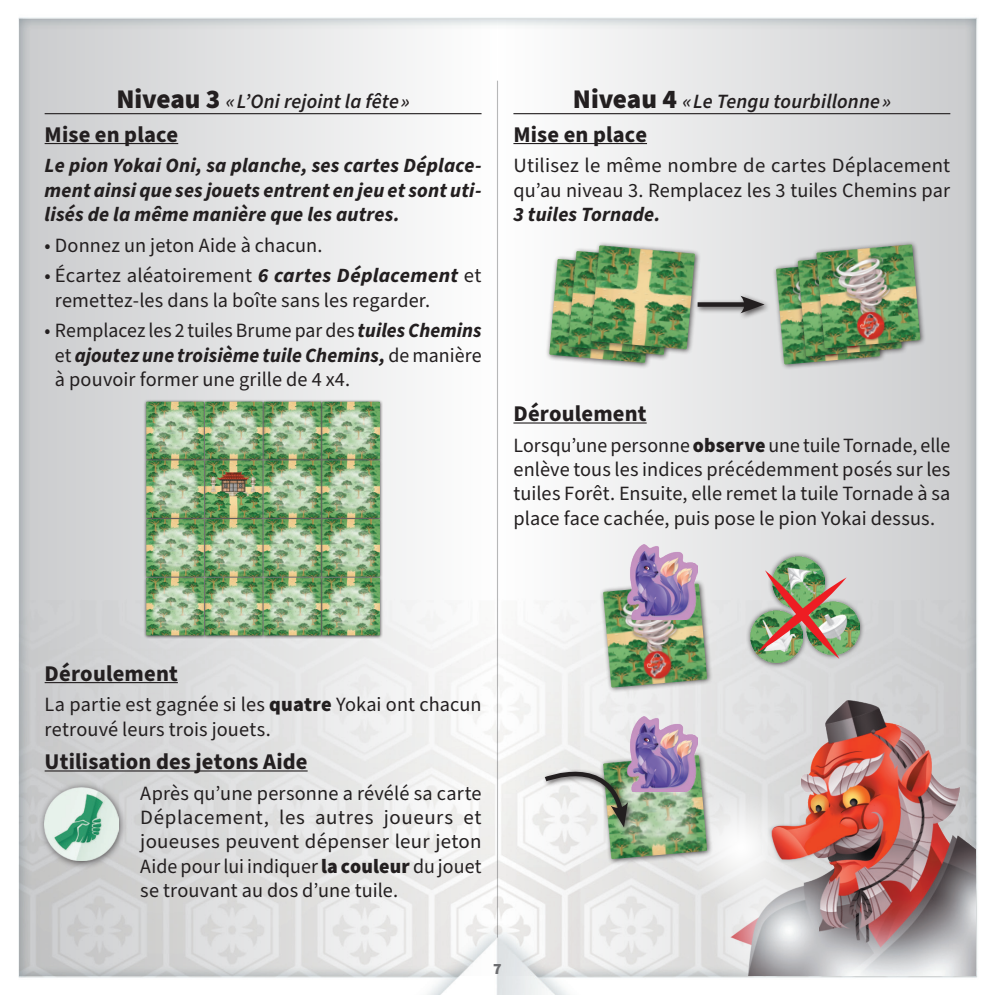
<style>
.page{position:relative;width:995px;height:995px;background:#fff}
.page>*{position:absolute;margin:0;border:0;box-sizing:border-box;transform-origin:0 0}
.titre3{font:700 22.5px "Source Sans Pro";letter-spacing:.01em;color:#231f20}
.courant{font:20.25px/24.3px "Source Sans Pro";letter-spacing:.005em;color:#231f20;text-align:justify}
.courant-2{font:italic 700 20.25px/24.3px "Source Sans Pro";letter-spacing:.01em;color:#231f20;text-align:justify}
.titre_niveau{font:italic 600 20.25px "Source Sans Pro";letter-spacing:.005em;color:#231f20}
.t1{font:900 15.75px "Source Sans Pro";color:#6c6d70}
.s1{font-weight:900;font-style:normal;font-size:27px}
.s2{font-weight:700;font-style:italic}
.s3{font-weight:900}
</style>
<div class="page">
<img style="left:18px;top:17px;width:960px;height:978px">
<div style="left:19px;top:19px;width:478px;height:957px;background:linear-gradient(to right,#c8c9cb,#fcfbfb)"></div>
<svg style="left:498px;top:19px;width:478px;height:957px"></svg>
<img style="left:682px;top:700px;width:294px;height:276px">
<hr style="left:45px;top:113px;width:437px;height:1px;background:#231f20">
<hr style="left:45px;top:143px;width:133px;height:1px;background:#231f20">
<hr style="left:497px;top:81px;width:1px;height:857px;background:#6c6d70">
<div style="left:261px;top:399px;width:63px;height:64px;background:#231f20;opacity:.75"></div>
<img style="left:266px;top:402px;width:54px;height:56px">
<div style="left:320px;top:399px;width:63px;height:64px;background:#231f20;opacity:.75"></div>
<div style="left:144px;top:399px;width:63px;height:64px;background:#231f20;opacity:.75"></div>
<div style="left:203px;top:399px;width:63px;height:64px;background:#231f20;opacity:.75"></div>
<div style="left:203px;top:458px;width:63px;height:63px;background:#231f20;opacity:.75"></div>
<div style="left:261px;top:458px;width:63px;height:63px;background:#231f20;opacity:.75"></div>
<div style="left:320px;top:458px;width:63px;height:63px;background:#231f20;opacity:.75"></div>
<div style="left:144px;top:458px;width:63px;height:63px;background:#231f20;opacity:.75"></div>
<div style="left:203px;top:517px;width:63px;height:63px;background:#231f20;opacity:.75"></div>
<div style="left:203px;top:575px;width:63px;height:64px;background:#231f20;opacity:.75"></div>
<div style="left:261px;top:517px;width:63px;height:63px;background:#231f20;opacity:.75"></div>
<div style="left:261px;top:575px;width:63px;height:64px;background:#231f20;opacity:.75"></div>
<div style="left:320px;top:517px;width:63px;height:63px;background:#231f20;opacity:.75"></div>
<div style="left:320px;top:575px;width:63px;height:64px;background:#231f20;opacity:.75"></div>
<div style="left:144px;top:517px;width:63px;height:63px;background:#231f20;opacity:.75"></div>
<div style="left:144px;top:575px;width:63px;height:64px;background:#231f20;opacity:.75"></div>
<div style="left:39px;top:782px;width:88px;height:88px;background:#231f20;opacity:.75"></div>
<img style="left:45px;top:787px;width:73px;height:74px">
<hr style="left:45px;top:682px;width:133px;height:1px;background:#231f20">
<hr style="left:45px;top:770px;width:263px;height:2px;background:#231f20">
<hr style="left:513px;top:113px;width:437px;height:1px;background:#231f20">
<hr style="left:513px;top:143px;width:134px;height:1px;background:#231f20">
<div style="left:772px;top:257px;width:114px;height:113px;background:#231f20;opacity:.75"></div>
<img style="left:776px;top:261px;width:104px;height:104px">
<div style="left:794px;top:249px;width:113px;height:113px;background:#231f20;opacity:.75"></div>
<img style="left:798px;top:253px;width:104px;height:104px">
<div style="left:813px;top:241px;width:113px;height:113px;background:#231f20;opacity:.75"></div>
<img style="left:816px;top:244px;width:104px;height:104px">
<div style="left:599px;top:580px;width:114px;height:113px;background:#231f20;opacity:.75"></div>
<img style="left:603px;top:584px;width:104px;height:104px">
<div style="left:599px;top:751px;width:114px;height:114px;background:#231f20;opacity:.75"></div>
<img style="left:603px;top:755px;width:104px;height:104px">
<div style="left:545px;top:255px;width:114px;height:114px;background:#231f20;opacity:.75"></div>
<img style="left:549px;top:259px;width:104px;height:104px">
<div style="left:564px;top:247px;width:114px;height:114px;background:#231f20;opacity:.75"></div>
<img style="left:568px;top:251px;width:19px;height:104px">
<div style="left:587px;top:242px;width:114px;height:113px;background:#231f20;opacity:.75"></div>
<img style="left:591px;top:245px;width:104px;height:104px">
<div style="left:695px;top:293px;width:76px;height:28px;background:#231f20;opacity:.75"></div>
<div style="left:698px;top:302px;width:51px;height:5px;background:#231f20"></div>
<svg style="left:740px;top:296px;width:25px;height:17px"></svg>
<img style="left:628px;top:544px;width:69px;height:76px">
<img style="left:628px;top:716px;width:69px;height:75px">
<hr style="left:513px;top:422px;width:134px;height:2px;background:#231f20">
<div style="left:745px;top:606px;width:63px;height:62px;background:#231f20;opacity:.75"></div>
<img style="left:750px;top:611px;width:52px;height:52px">
<div style="left:802px;top:597px;width:63px;height:63px;background:#231f20;opacity:.75"></div>
<img style="left:847px;top:602px;width:12px;height:52px">
<div style="left:768px;top:552px;width:62px;height:62px;background:#231f20;opacity:.75"></div>
<img style="left:772px;top:556px;width:52px;height:14px">
<img style="left:758px;top:570px;width:89px;height:89px">
<div style="left:542px;top:769px;width:93px;height:65px;background:#231f20;opacity:.75"></div>
<img style="left:541px;top:755px;width:87px;height:72px">
<p class="titre_niveau" style="left:116px;top:88px;width:295px"><span class="s1">Niveau 3</span> « L’Oni rejoint la fête »</p>
<p class="titre3" style="left:45px;top:119px;width:135px">Mise en place</p>
<p class="courant-2" style="left:45px;top:154px;width:438px">Le pion Yokai Oni, sa planche, ses cartes Déplace&shy;ment ainsi que ses jouets entrent en jeu et sont uti&shy;lisés de la même manière que les autres.</p>
<p class="courant" style="left:45px;top:233px;width:279px">• Donnez un jeton Aide à chacun.</p>
<p class="courant" style="left:55px;top:264px;width:428px;text-indent:-10px">• Écartez aléatoirement <span class="s2">6 cartes Déplacement</span> et remettez-les dans la boîte sans les regarder.</p>
<p class="courant" style="left:55px;top:319px;width:428px;text-indent:-10px">• Remplacez les 2 tuiles Brume par des <span class="s2">tuiles Chemins </span>et <span class="s2">ajoutez une troisième tuile Chemins,</span> de manière à pouvoir former une grille de 4 x4.</p>
<p class="titre_niveau" style="left:573px;top:88px;width:320px"><span class="s1">Niveau 4</span> « Le Tengu tourbillonne »</p>
<p class="titre3" style="left:513px;top:119px;width:135px">Mise en place</p>
<p class="courant" style="left:513px;top:154px;width:438px">Utilisez le même nombre de cartes Déplacement qu’au niveau 3. Remplacez les 3 tuiles Chemins par <span class="s2">3 tuiles Tornade.</span></p>
<p class="titre3" style="left:513px;top:398px;width:135px">Déroulement</p>
<p class="courant" style="left:513px;top:434px;width:438px">Lorsqu’une personne <span class="s3">observe</span> une tuile Tornade, elle enlève tous les indices précédemment posés sur les tuiles Forêt. Ensuite, elle remet la tuile Tornade à sa place face cachée, puis pose le pion Yokai dessus.</p>
<p class="titre3" style="left:45px;top:658px;width:135px">Déroulement</p>
<p class="courant" style="left:45px;top:693px;width:438px">La partie est gagnée si les <span class="s3">quatre</span> Yokai ont chacun retrouvé leurs trois jouets.</p>
<p class="titre3" style="left:45px;top:746px;width:264px">Utilisation des jetons Aide</p>
<p class="courant" style="left:140px;top:782px;width:343px">Après qu’une personne a révélé sa carte Déplacement, les autres joueurs et joueuses peuvent dépenser leur jeton Aide pour lui indiquer <span class="s3">la couleur</span> du jouet se trouvant au dos d’une tuile.</p>
<p class="t1" style="left:493px;top:957px;width:10px">7</p>
</div>
